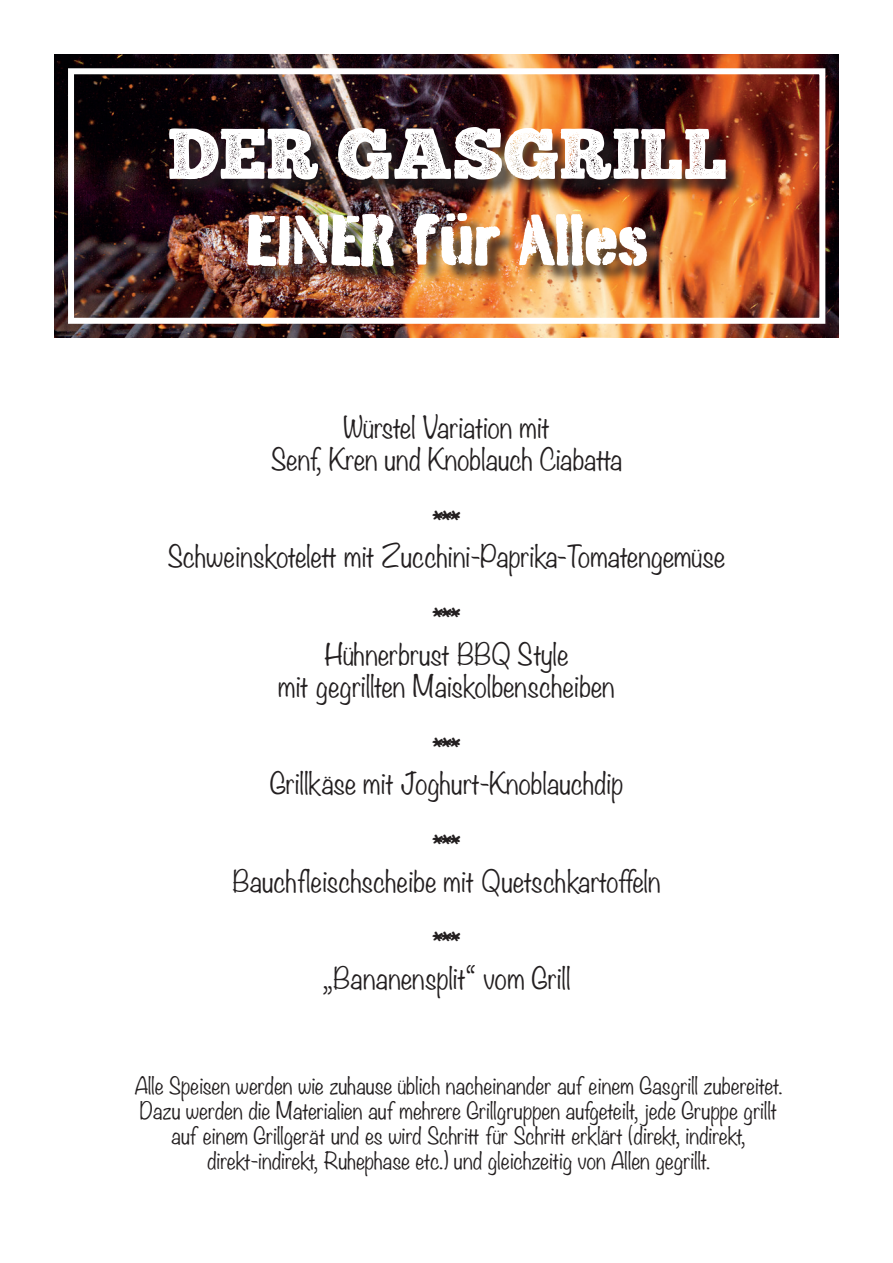
<style>
.page{position:relative;width:893px;height:1263px;background:#fff}
.page>*{position:absolute;margin:0;border:0;box-sizing:border-box;transform-origin:0 0}
.t1{font:72px "Burnaby Stencil";color:#fff}
.t2{font:72px "Chunk Five Print";color:#fff}
.t3{font:300 27px/32.4px "Noteworthy";color:#231f20;text-align:center}
.t4{font:300 21px/25.2px "Noteworthy";color:#231f20;text-align:center}
</style>
<div class="page">
<img style="left:55px;top:55px;width:783px;height:282px">
<div style="left:172px;top:130px;width:572px;height:155px;background:#231f20;opacity:.75"></div>
<div style="left:68px;top:68px;width:757px;height:256px;border:6px solid #fff"></div>
<h1 class="t2" style="left:167px;top:121px;width:562px">DER GASGRILL</h1>
<h1 class="t1" style="left:246px;top:198px;width:404px">EINER für Alles</h1>
<p class="t3" style="left:271px;top:410px;width:352px">Würstel Variation mit<br>Senf, Kren und Knoblauch Ciabatta</p>
<p class="t3" style="left:168px;top:507px;width:559px">***<br>Schweinskotelett mit Zucchini-Paprika-Tomatengemüse</p>
<p class="t3" style="left:278px;top:605px;width:338px">***<br>Hühnerbrust BBQ Style<br>mit gegrillten Maiskolbenscheiben</p>
<p class="t3" style="left:270px;top:734px;width:355px">***<br>Grillkäse mit Joghurt-Knoblauchdip</p>
<p class="t3" style="left:232px;top:831px;width:429px">***<br>Bauchfleischscheibe mit Quetschkartoffeln</p>
<p class="t3" style="left:322px;top:929px;width:250px">***<br>„Bananensplit“ vom Grill</p>
<p class="t4" style="left:135px;top:1072px;width:649px">Alle Speisen werden wie zuhause üblich nacheinander auf einem Gasgrill zubereitet.<br>Dazu werden die Materialien auf mehrere Grillgruppen aufgeteilt, jede Gruppe grillt auf einem Grillgerät und es wird Schritt für Schritt erklärt (direkt, indirekt, direkt-indirekt, Ruhephase etc.) und gleichzeitig von Allen gegrillt.</p>
</div>
